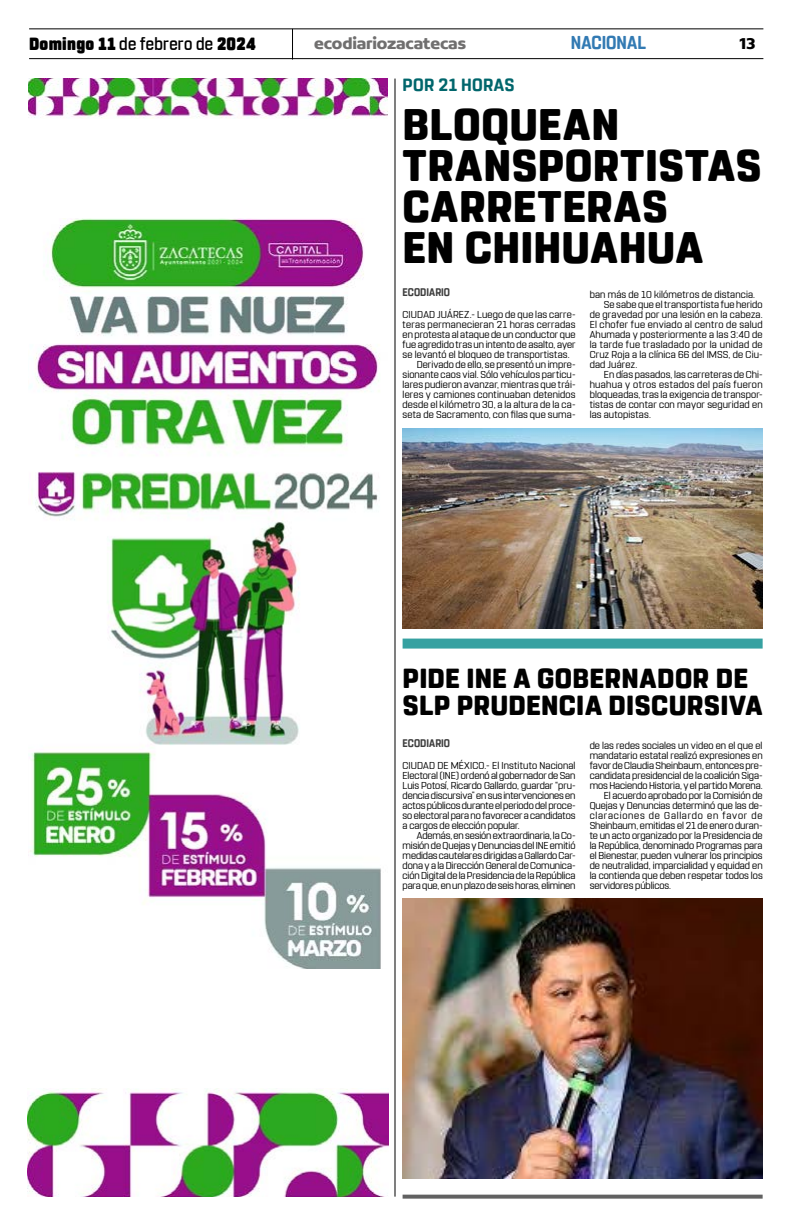
<style>
.page{position:relative;width:791px;height:1225px;background:#fff}
.page>*{position:absolute;margin:0;border:0;box-sizing:border-box;transform-origin:0 0}
.t1{font:800 44px/41px "Rohn Rounded";letter-spacing:.01em;color:#000}
.t2{font:800 27.5px/27px "Rohn Rounded";letter-spacing:.01em;color:#000}
.t3{font:700 18.6px "Rohn Rounded";color:#327ab3;scale:.91 1}
.t4{font:900 17.6px "Rohn Rounded";letter-spacing:.015em;color:#000;scale:.91 1}
.t5{font:700 17.6px "Rohn Rounded";letter-spacing:.015em;color:#00666c}
.t6{font:700 16.9px "Concord";letter-spacing:-.01em;color:#706f6f}
.t7{font:700 16.9px "Concord";color:#000}
.t8{font:700 11px "Rohn Rounded";letter-spacing:.005em;color:#3d3d3d;scale:.91 1}
.t9{font:10px/10px "Rohn Rounded";letter-spacing:.005em;color:#000;text-align:justify}
.t10{font:10px "Rohn Rounded";letter-spacing:.035em;color:#000}
.t11{font:10px "Rohn Rounded";letter-spacing:.025em;color:#000}
.t12{font:10px "Rohn Rounded";letter-spacing:.03em;color:#000}
.t13{font:10px "Rohn Rounded";letter-spacing:.075em;color:#000}
.s1{font-weight:500}
</style>
<div class="page">
<svg style="left:403px;top:1194px;width:360px;height:4px"></svg>
<hr style="left:29px;top:28px;width:734px;height:1px;background:#000">
<hr style="left:29px;top:58px;width:734px;height:1px;background:#000">
<hr style="left:292px;top:29px;width:1px;height:31px;background:#000">
<img style="left:28px;top:218px;width:353px;height:750px">
<img style="left:28px;top:1088px;width:360px;height:108px">
<img style="left:28px;top:78px;width:359px;height:40px">
<hr style="left:394px;top:79px;width:1px;height:1117px;background:#000">
<img style="left:403px;top:428px;width:360px;height:200px">
<div style="left:403px;top:638px;width:360px;height:10px;background:#36a1a1"></div>
<img style="left:403px;top:898px;width:360px;height:280px">
<h3 class="t4" style="left:29px;top:33px;width:251px">Domingo 11 <span class="s1">de febrero de</span> 2024</h3>
<h3 class="t6" style="left:314px;top:33px;width:153px">ecodiariozacatecas</h3>
<h3 class="t3" style="left:571px;top:32px;width:84px">NACIONAL</h3>
<h3 class="t7" style="left:739px;top:33px;width:18px">13</h3>
<h3 class="t5" style="left:403px;top:75px;width:113px">POR 21 HORAS</h3>
<h1 class="t1" style="left:403px;top:105px;width:360px">BLOQUEAN<br>TRANSPORTISTAS<br>CARRETERAS<br>EN CHIHUAHUA</h1>
<p class="t8" style="left:403px;top:286px;width:54px">ECODIARIO</p>
<p class="t9" style="left:403px;top:310px;width:174px">CIUDAD JUÁREZ.- Luego de que las carre-</p>
<p class="t11" style="left:403px;top:319px;width:174px">teras permanecieran 21 horas cerradas</p>
<p class="t9" style="left:403px;top:330px;width:174px">en protesta al ataque de un conductor que</p>
<p class="t9" style="left:403px;top:340px;width:174px">fue agredido tras un intento de asalto, ayer</p>
<p class="t9" style="left:403px;top:350px;width:169px">se levantó el bloqueo de transportistas.</p>
<p class="t9" style="left:417px;top:360px;width:160px">Derivado de ello, se presentó un impre-</p>
<p class="t9" style="left:403px;top:370px;width:174px">sionante caos vial. Sólo vehículos particu-</p>
<p class="t9" style="left:403px;top:380px;width:174px">lares pudieron avanzar, mientras que trái-</p>
<p class="t9" style="left:403px;top:390px;width:174px">leres y camiones continuaban detenidos</p>
<p class="t9" style="left:403px;top:400px;width:174px">desde el kilómetro 30, a la altura de la ca-</p>
<p class="t9" style="left:403px;top:410px;width:174px">seta de Sacramento, con filas que suma-</p>
<p class="t9" style="left:590px;top:290px;width:167px">ban más de 10 kilómetros de distancia.</p>
<p class="t9" style="left:604px;top:300px;width:160px">Se sabe que el transportista fue herido</p>
<p class="t9" style="left:590px;top:310px;width:174px">de gravedad por una lesión en la cabeza.</p>
<p class="t12" style="left:590px;top:319px;width:174px">El chofer fue enviado al centro de salud</p>
<p class="t9" style="left:590px;top:330px;width:174px">Ahumada y posteriormente a las 3:40 de</p>
<p class="t10" style="left:590px;top:339px;width:174px">la tarde fue trasladado por la unidad de</p>
<p class="t9" style="left:590px;top:350px;width:174px">Cruz Roja a la clínica 66 del IMSS, de Ciu-</p>
<p class="t9" style="left:590px;top:360px;width:49px">dad Juárez.</p>
<p class="t9" style="left:604px;top:370px;width:160px">En días pasados, las carreteras de Chi-</p>
<p class="t10" style="left:590px;top:379px;width:174px">huahua y otros estados del país fueron</p>
<p class="t9" style="left:590px;top:390px;width:174px">bloqueadas, tras la exigencia de transpor-</p>
<p class="t9" style="left:590px;top:400px;width:174px">tistas de contar con mayor seguridad en</p>
<p class="t9" style="left:590px;top:410px;width:63px">las autopistas.</p>
<h2 class="t2" style="left:403px;top:665px;width:362px">PIDE INE A GOBERNADOR DE<br>SLP PRUDENCIA DISCURSIVA</h2>
<p class="t8" style="left:403px;top:736px;width:54px">ECODIARIO</p>
<p class="t9" style="left:403px;top:760px;width:174px">CIUDAD DE MÉXICO.- El Instituto Nacional Electoral (INE) ordenó al gobernador de San Luis Potosí, Ricardo Gallardo, guardar “pru&shy;dencia discursiva” en sus intervenciones en actos públicos durante el periodo del proce&shy;so electoral para no favorecer a candidatos a cargos de elección popular.</p>
<p class="t9" style="left:403px;top:830px;width:174px;text-indent:14px">Además, en sesión extraordinaria, la Co&shy;misión de Quejas y Denuncias del INE emitió medidas cautelares dirigidas a Gallardo Car&shy;dona y a la Dirección General de Comunica&shy;ción Digital de la Presidencia de la República para que, en un plazo de seis horas, eliminen</p>
<p class="t9" style="left:590px;top:740px;width:174px">de las redes sociales un video en el que el</p>
<p class="t9" style="left:590px;top:750px;width:174px">mandatario estatal realizó expresiones en</p>
<p class="t9" style="left:590px;top:760px;width:174px">favor de Claudia Sheinbaum, entonces pre-</p>
<p class="t9" style="left:590px;top:770px;width:174px">candidata presidencial de la coalición Siga-</p>
<p class="t9" style="left:590px;top:780px;width:174px">mos Haciendo Historia, y el partido Morena.</p>
<p class="t9" style="left:604px;top:790px;width:160px">El acuerdo aprobado por la Comisión de</p>
<p class="t9" style="left:590px;top:800px;width:174px">Quejas y Denuncias determinó que las de-</p>
<p class="t13" style="left:590px;top:809px;width:174px">claraciones de Gallardo en favor de</p>
<p class="t9" style="left:590px;top:820px;width:174px">Sheinbaum, emitidas el 21 de enero duran-</p>
<p class="t9" style="left:590px;top:830px;width:174px">te un acto organizado por la Presidencia de</p>
<p class="t9" style="left:590px;top:840px;width:174px">la República, denominado Programas para</p>
<p class="t9" style="left:590px;top:850px;width:174px">el Bienestar, pueden vulnerar los principios</p>
<p class="t9" style="left:590px;top:860px;width:174px">de neutralidad, imparcialidad y equidad en</p>
<p class="t9" style="left:590px;top:870px;width:174px">la contienda que deben respetar todos los</p>
<p class="t9" style="left:590px;top:880px;width:83px">servidores públicos.</p>
</div>
